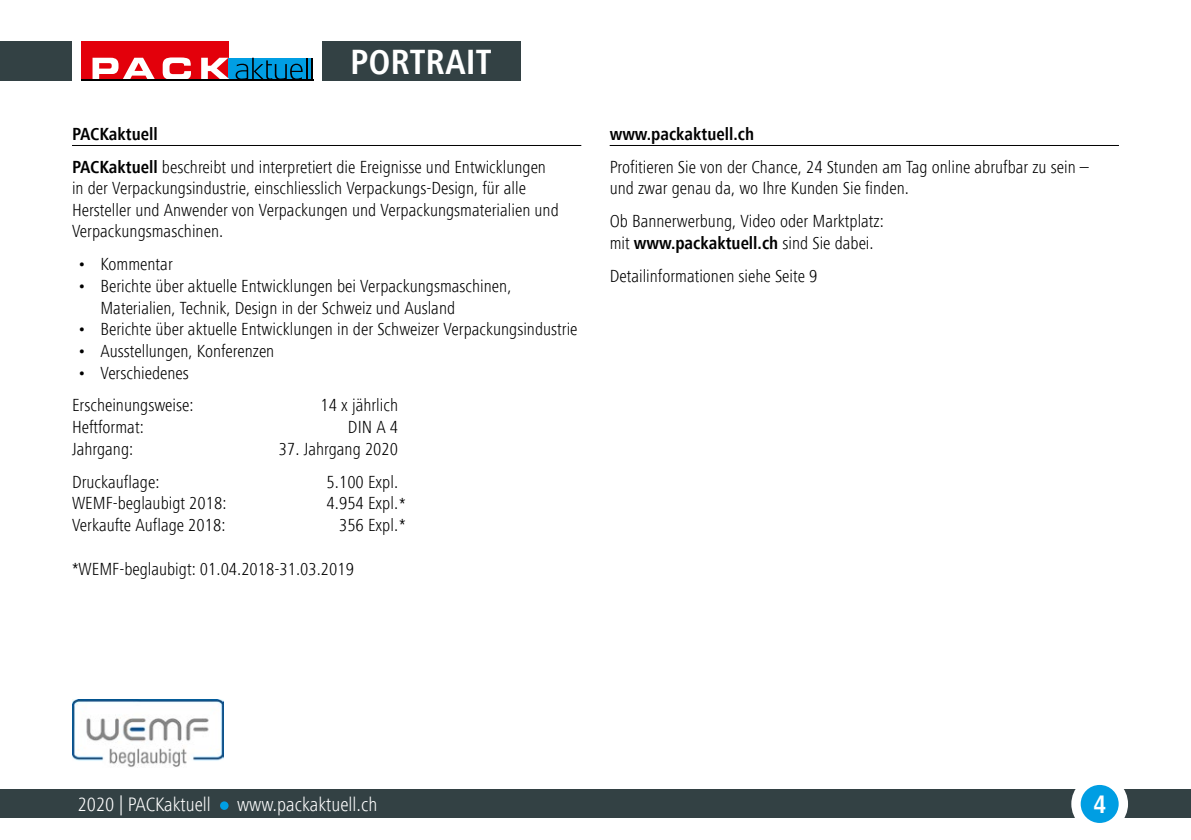
<style>
.page{position:relative;width:1191px;height:840px;background:#fff}
.page>*{position:absolute;margin:0;border:0;box-sizing:border-box;transform-origin:0 0}
.t1{font:700 condensed 36px "Frutiger Next Com";color:#fff}
.t2{font:700 condensed 26px "Frutiger Next Com";color:#fff}
.t3{font:300 condensed 20px "Frutiger Next Com";color:#fff}
.t4{font:300 condensed 18px/21.6px "Frutiger Next Com";color:#000}
.t5{font:700 condensed 18px "Frutiger Next Com";color:#000}
.s1{font-weight:700}
</style>
<div class="page">
<div style="left:0;top:789px;width:1191px;height:28px;background:#334144"></div>
<div style="left:220px;top:801px;width:8px;height:8px;background:#009ee3;border-radius:50%"></div>
<div style="left:0;top:41px;width:520px;height:40px;background:#334144"></div>
<hr style="left:72px;top:145px;width:509px;height:1px;background:#000">
<hr style="left:609px;top:145px;width:510px;height:1px;background:#000">
<img style="left:72px;top:699px;width:152px;height:68px">
<div style="left:1071px;top:775px;width:57px;height:56px;background:#fff;border-radius:50%"></div>
<div style="left:1080px;top:784px;width:38px;height:38px;background:#009ee3;border-radius:50%"></div>
<div style="left:72px;top:34px;width:250px;height:58px;background:#fff"></div>
<div style="left:81px;top:41px;width:147px;height:38px;background:#e3000b"></div>
<div style="left:228px;top:58px;width:85px;height:22px;background:#009ee3"></div>
<svg style="left:236px;top:58px;width:71px;height:21px"></svg>
<hr style="left:311px;top:58px;width:2px;height:21px;background:#000">
<svg style="left:92px;top:58px;width:63px;height:21px"></svg>
<svg style="left:163px;top:57px;width:28px;height:22px"></svg>
<svg style="left:201px;top:58px;width:28px;height:21px"></svg>
<hr style="left:81px;top:79px;width:232px;height:2px;background:#000">
<h1 class="t1" style="left:350px;top:42px;width:143px">PORTRAIT</h1>
<p class="t4" style="left:72px;top:117px;width:475px;line-height:33px"><span class="s1">PACKaktuell<br>PACKaktuell</span> beschreibt und interpretiert die Ereignisse und Entwicklungen</p>
<p class="t4" style="left:72px;top:177px;width:488px">in der Verpackungsindustrie, einschliesslich Verpackungs-Design, für alle<br>Hersteller und Anwender von Verpackungen und Verpackungsmaterialien und<br>Verpackungsmaschinen.</p>
<p class="t4" style="left:78px;top:253px;width:97px">• Kommentar</p>
<p class="t4" style="left:100px;top:275px;width:413px;text-indent:-23px">• Berichte über aktuelle Entwicklungen bei Verpackungsmaschinen,<br>Materialien, Technik, Design in der Schweiz und Ausland</p>
<p class="t4" style="left:78px;top:318px;width:501px">• Berichte über aktuelle Entwicklungen in der Schweizer Verpackungsindustrie</p>
<p class="t4" style="left:78px;top:340px;width:198px">• Ausstellungen, Konferenzen</p>
<p class="t4" style="left:72px;top:356px;width:123px;line-height:33px;text-align:center">• Verschiedenes<br>Erscheinungsweise:</p>
<p class="t4" style="left:320px;top:394px;width:79px">14 x jährlich</p>
<p class="t4" style="left:72px;top:416px;width:73px">Heftformat:</p>
<p class="t4" style="left:348px;top:416px;width:52px">DIN A 4</p>
<p class="t4" style="left:72px;top:437px;width:63px">Jahrgang:</p>
<p class="t4" style="left:279px;top:437px;width:121px">37. Jahrgang 2020</p>
<p class="t4" style="left:72px;top:470px;width:89px">Druckauflage:</p>
<p class="t4" style="left:327px;top:470px;width:73px">5.100 Expl.</p>
<p class="t4" style="left:72px;top:492px;width:156px">WEMF-beglaubigt 2018:</p>
<p class="t4" style="left:327px;top:492px;width:81px">4.954 Expl.*</p>
<p class="t4" style="left:72px;top:514px;width:155px">Verkaufte Auflage 2018:</p>
<p class="t4" style="left:339px;top:514px;width:68px">356 Expl.*</p>
<p class="t4" style="left:72px;top:558px;width:283px">*WEMF-beglaubigt: 01.04.2018-31.03.2019</p>
<p class="t5" style="left:609px;top:123px;width:146px">www.packaktuell.ch</p>
<p class="t4" style="left:609px;top:156px;width:481px">Profitieren Sie von der Chance, 24 Stunden am Tag online abrufbar zu sein – und zwar genau da, wo Ihre Kunden Sie finden.</p>
<p class="t4" style="left:609px;top:210px;width:276px">Ob Bannerwerbung, Video oder Marktplatz: mit <span class="s1">www.packaktuell.ch</span> sind Sie dabei.</p>
<p class="t4" style="left:609px;top:265px;width:209px">Detailinformationen siehe Seite 9</p>
<p class="t3" style="left:78px;top:792px;width:135px">2020 | PACKaktuell</p>
<p class="t3" style="left:237px;top:792px;width:142px">www.packaktuell.ch</p>
<h2 class="t2" style="left:1093px;top:789px;width:14px">4</h2>
</div>
